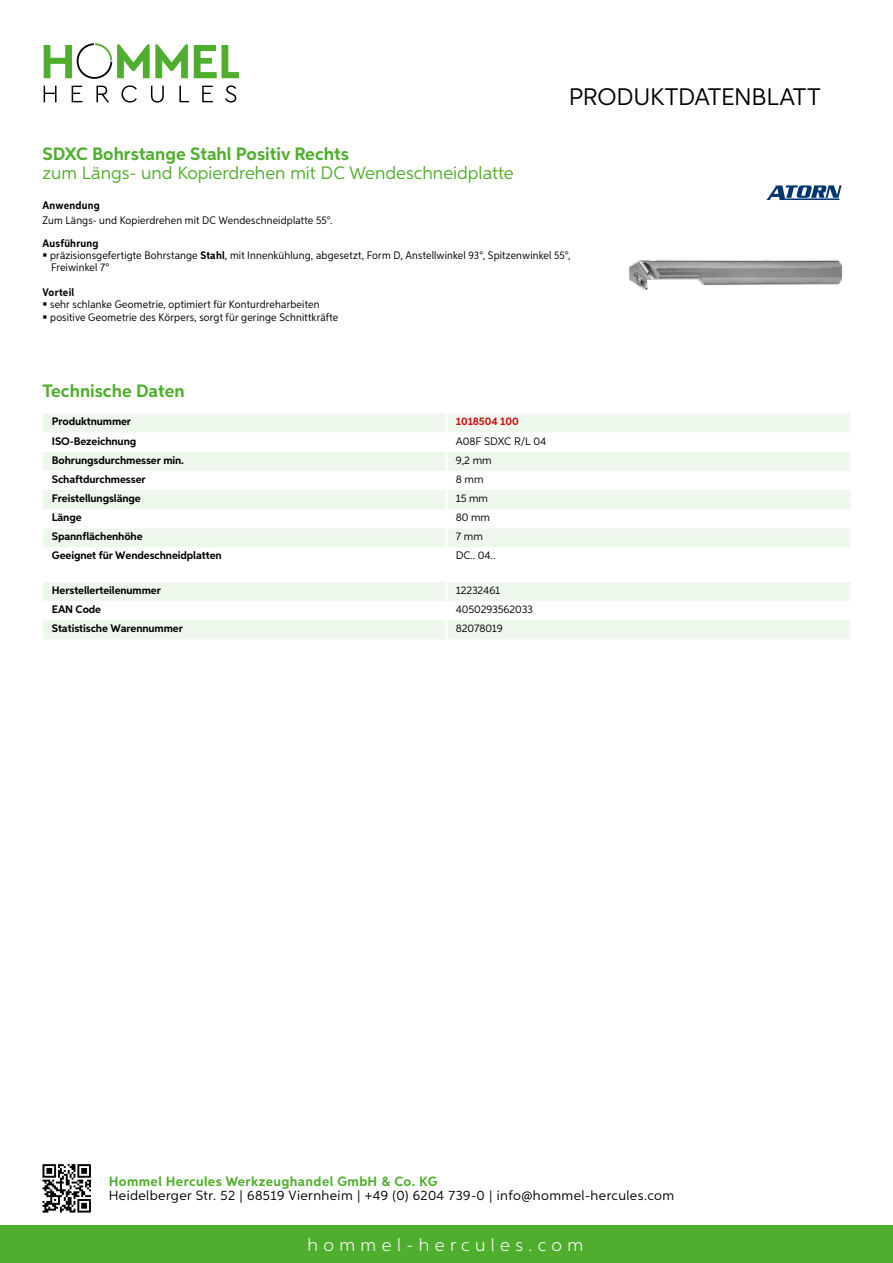
<style>
.page{position:relative;width:893px;height:1263px;background:#fff}
.page>*{position:absolute;margin:0;border:0;box-sizing:border-box;transform-origin:0 0}
.t1{font:24px "Aspira";letter-spacing:-.01em;color:#000}
.t2{font:700 18px "Aspira";color:#50ae2f}
.t3{font:18px "Aspira";color:#50ae2f}
.t4{font:300 18px "Aspira";letter-spacing:.3em;color:#fff}
.t5{font:13.5px "Aspira";letter-spacing:.03em;color:#000}
.t6{font:700 13.5px "Aspira";letter-spacing:.03em;color:#50ae2f}
.t7{font:10.95px/12.5px "Aspira Nar";letter-spacing:.015em;color:#000}
.t8{font:700 10.95px "Aspira";letter-spacing:-.01em;color:#000}
.t9{font:10.95px "Aspira";letter-spacing:-.01em;color:#000}
.t10{font:700 10.95px "Aspira Nar";letter-spacing:.02em;color:#000}
.t11{font:700 10.95px "Aspira";letter-spacing:-.01em;color:#cd1013}
.s1{font-weight:700}
</style>
<div class="page">
<div style="left:0;top:1226px;width:893px;height:37px;background:#50ae2f"></div>
<svg style="left:43px;top:1164px;width:48px;height:48px"></svg>
<svg style="left:194px;top:45px;width:45px;height:33px"></svg>
<svg style="left:44px;top:43px;width:144px;height:36px"></svg>
<svg style="left:44px;top:86px;width:13px;height:16px"></svg>
<svg style="left:72px;top:86px;width:10px;height:16px"></svg>
<svg style="left:96px;top:86px;width:13px;height:16px"></svg>
<svg style="left:121px;top:85px;width:16px;height:18px"></svg>
<svg style="left:151px;top:86px;width:13px;height:17px"></svg>
<svg style="left:179px;top:86px;width:10px;height:16px"></svg>
<svg style="left:202px;top:86px;width:11px;height:16px"></svg>
<svg style="left:225px;top:85px;width:11px;height:18px"></svg>
<div style="left:43px;top:413px;width:807px;height:19px;background:#eef7eb"></div>
<svg style="left:43px;top:452px;width:807px;height:95px;fill:#eef7eb"></svg>
<hr style="left:445px;top:413px;width:3px;height:20px;background:#fff">
<hr style="left:445px;top:452px;width:3px;height:19px;background:#fff">
<hr style="left:445px;top:471px;width:3px;height:19px;background:#fff">
<hr style="left:445px;top:490px;width:3px;height:19px;background:#fff">
<hr style="left:445px;top:509px;width:3px;height:19px;background:#fff">
<hr style="left:445px;top:528px;width:3px;height:19px;background:#fff">
<svg style="left:43px;top:582px;width:807px;height:57px"></svg>
<hr style="left:445px;top:620px;width:3px;height:19px;background:#fff">
<img style="left:629px;top:260px;width:213px;height:30px">
<svg style="left:766px;top:185px;width:76px;height:15px"></svg>
<h1 class="t1" style="left:569px;top:82px;width:253px">Produktdatenblatt</h1>
<h2 class="t2" style="left:43px;top:142px;width:308px">SDXC Bohrstange Stahl Positiv Rechts</h2>
<h2 class="t3" style="left:43px;top:162px;width:473px">zum Längs- und Kopierdrehen mit DC Wendeschneidplatte</h2>
<p class="t10" style="left:43px;top:199px;width:59px">Anwendung</p>
<p class="t7" style="left:43px;top:214px;width:292px">Zum Längs- und Kopierdrehen mit DC Wendeschneidplatte 55°.</p>
<p class="t7" style="left:50px;top:236px;width:522px;text-indent:-8px"><span class="s1">Ausführung<br></span>präzisionsgefertigte Bohrstange <span class="s1">Stahl</span>, mit Innenkühlung, abgesetzt, Form D, Anstellwinkel 93°, Spitzenwinkel 55°,<br>Freiwinkel 7°</p>
<p class="t10" style="left:43px;top:285px;width:33px">Vorteil</p>
<p class="t7" style="left:50px;top:298px;width:290px">sehr schlanke Geometrie, optimiert für Konturdreharbeiten positive Geometrie des Körpers, sorgt für geringe Schnittkräfte</p>
<h2 class="t2" style="left:43px;top:379px;width:144px">Technische Daten</h2>
<p class="t8" style="left:52px;top:415px;width:81px">Produktnummer</p>
<p class="t11" style="left:456px;top:415px;width:64px">1018504 100</p>
<p class="t8" style="left:52px;top:434px;width:86px">ISO-Bezeichnung</p>
<p class="t9" style="left:456px;top:434px;width:92px">A08F SDXC R/L 04</p>
<p class="t8" style="left:52px;top:453px;width:134px">Bohrungsdurchmesser min.</p>
<p class="t9" style="left:456px;top:453px;width:37px">9,2 mm</p>
<p class="t8" style="left:52px;top:472px;width:95px">Schaftdurchmesser</p>
<p class="t9" style="left:456px;top:472px;width:29px">8 mm</p>
<p class="t8" style="left:52px;top:491px;width:90px">Freistellungslänge</p>
<p class="t9" style="left:456px;top:491px;width:34px">15 mm</p>
<p class="t8" style="left:52px;top:511px;width:31px">Länge</p>
<p class="t9" style="left:456px;top:511px;width:36px">80 mm</p>
<p class="t8" style="left:52px;top:530px;width:92px">Spannflächenhöhe</p>
<p class="t9" style="left:456px;top:530px;width:29px">7 mm</p>
<p class="t8" style="left:52px;top:549px;width:171px">Geeignet für Wendeschneidplatten</p>
<p class="t9" style="left:456px;top:549px;width:41px">DC.. 04..</p>
<p class="t8" style="left:52px;top:583px;width:111px">Herstellerteilenummer</p>
<p class="t9" style="left:456px;top:583px;width:46px">12232461</p>
<p class="t8" style="left:52px;top:602px;width:51px">EAN Code</p>
<p class="t9" style="left:456px;top:603px;width:79px">4050293562033</p>
<p class="t8" style="left:52px;top:622px;width:132px">Statistische Warennummer</p>
<p class="t9" style="left:456px;top:622px;width:48px">82078019</p>
<p class="t6" style="left:109px;top:1172px;width:330px">Hommel Hercules Werkzeughandel GmbH &amp; Co. KG</p>
<p class="t5" style="left:109px;top:1187px;width:567px">Heidelberger Str. 52 | 68519 Viernheim | +49 (0) 6204 739-0 | info@hommel-hercules.com</p>
<h2 class="t4" style="left:307px;top:1234px;width:277px">hommel-hercules.com</h2>
</div>
